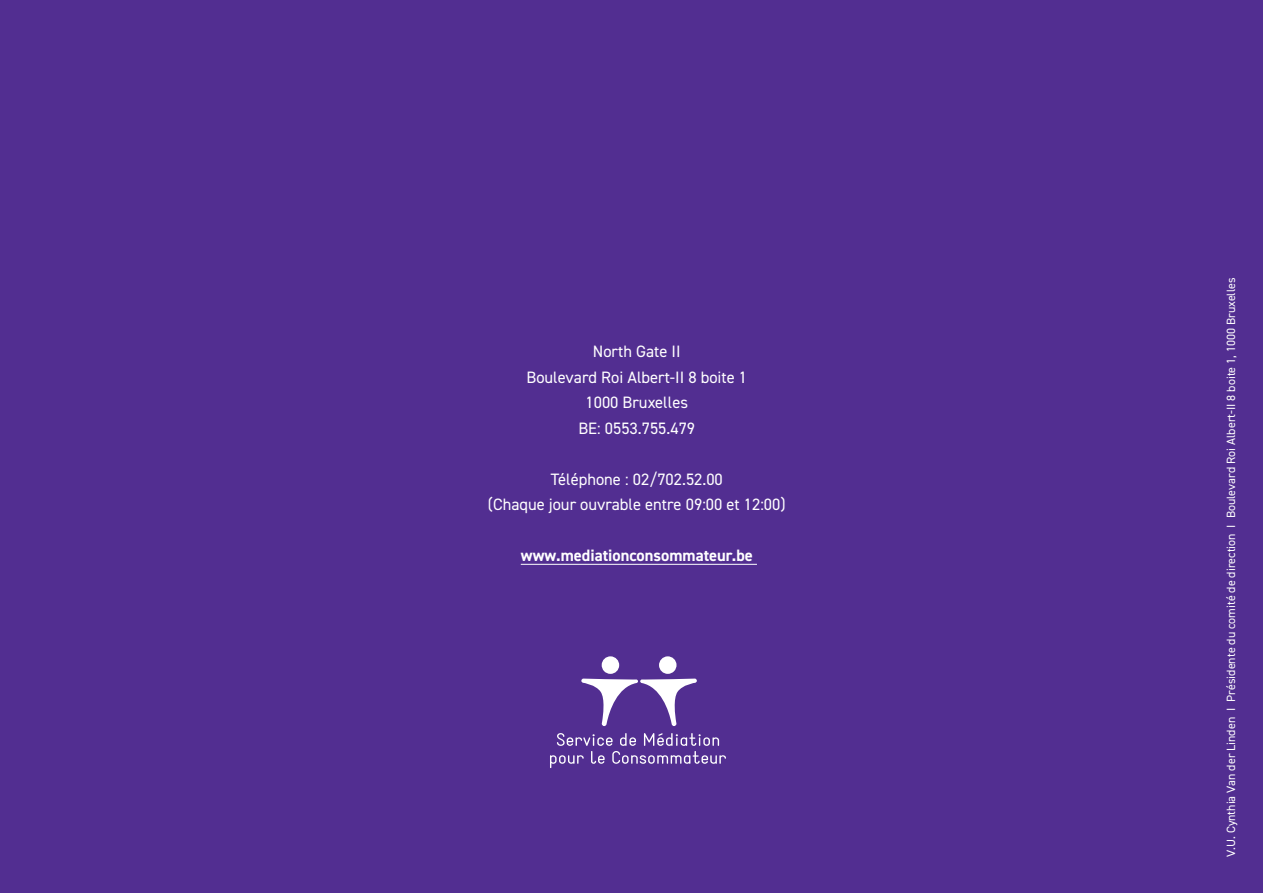
<style>
.page{position:relative;width:1263px;height:893px;background:#522e91}
.page>*{position:absolute;margin:0;border:0;box-sizing:border-box;transform-origin:0 0}
.t1{font:16.5px/25.5px "DIN2014";color:#fff;text-align:center}
.t2{font:700 16.5px "DIN2014";color:#fff}
.t3{font:12px "DIN2014";color:#fff}
</style>
<div class="page">
<hr style="left:521px;top:564px;width:236px;height:1px;background:#fff">
<svg style="left:581px;top:656px;width:116px;height:70px"></svg>
<svg style="left:550px;top:733px;width:176px;height:35px"></svg>
<p class="t1" style="left:526px;top:339px;width:222px">North Gate II<br>Boulevard Roi Albert-II 8 boite 1<br>1000 Bruxelles<br>BE: 0553.755.479</p>
<p class="t1" style="left:488px;top:466px;width:299px">Téléphone : 02/702.52.00<br>(Chaque jour ouvrable entre 09:00 et 12:00)</p>
<p class="t2" style="left:521px;top:545px;width:234px">www.mediationconsommateur.be</p>
<p class="t3" style="left:1223px;top:857px;width:580px;rotate:-90deg">V.U. Cynthia Van der Linden I Présidente du comité de direction I Boulevard Roi Albert-II 8 boite 1, 1000 Bruxelles</p>
</div>
